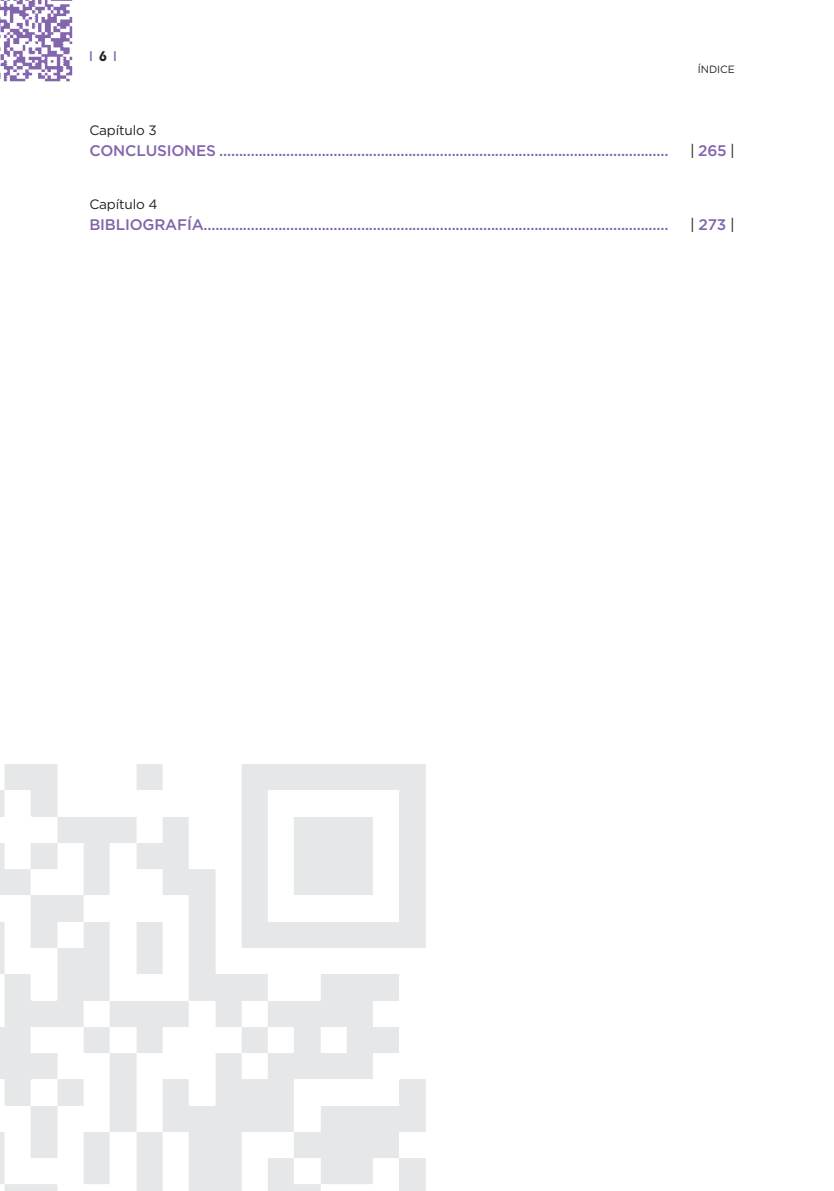
<style>
.page{position:relative;width:834px;height:1191px;background:#fff}
.page>*{position:absolute;margin:0;border:0;box-sizing:border-box;transform-origin:0 0}
.t1{font:500 15.4px "Gotham";letter-spacing:-.01em;color:#8265ac}
.t2{font:600 14px "Bauhaus";color:#8265ac}
.t3{font:13.65px "Gotham";letter-spacing:-.01em;color:#231f20}
.t4{font:10.5px "Gotham";letter-spacing:-.01em;color:#231f20}
.s1{color:#231f20}
.s2{font-weight:400;color:#231f20}
</style>
<div class="page">
<img style="left:0;top:764px;width:426px;height:427px">
<img style="left:0;top:0;width:73px;height:82px">
<p class="t2" style="left:89px;top:47px;width:29px">| <span class="s1">6</span> |</p>
<p class="t4" style="left:697px;top:64px;width:38px">ÍNDICE</p>
<p class="t3" style="left:89px;top:123px;width:69px">Capítulo 3</p>
<p class="t1" style="left:89px;top:142px;width:580px">CONCLUSIONES ..................................................................................................................</p>
<p class="t1" style="left:690px;top:142px;width:46px"><span class="s2">|</span> 265 <span class="s2">|</span></p>
<p class="t3" style="left:89px;top:196px;width:70px">Capítulo 4</p>
<p class="t1" style="left:89px;top:216px;width:580px">BIBLIOGRAFÍA......................................................................................................................</p>
<p class="t1" style="left:690px;top:216px;width:46px"><span class="s2">|</span> 273 <span class="s2">|</span></p>
</div>
